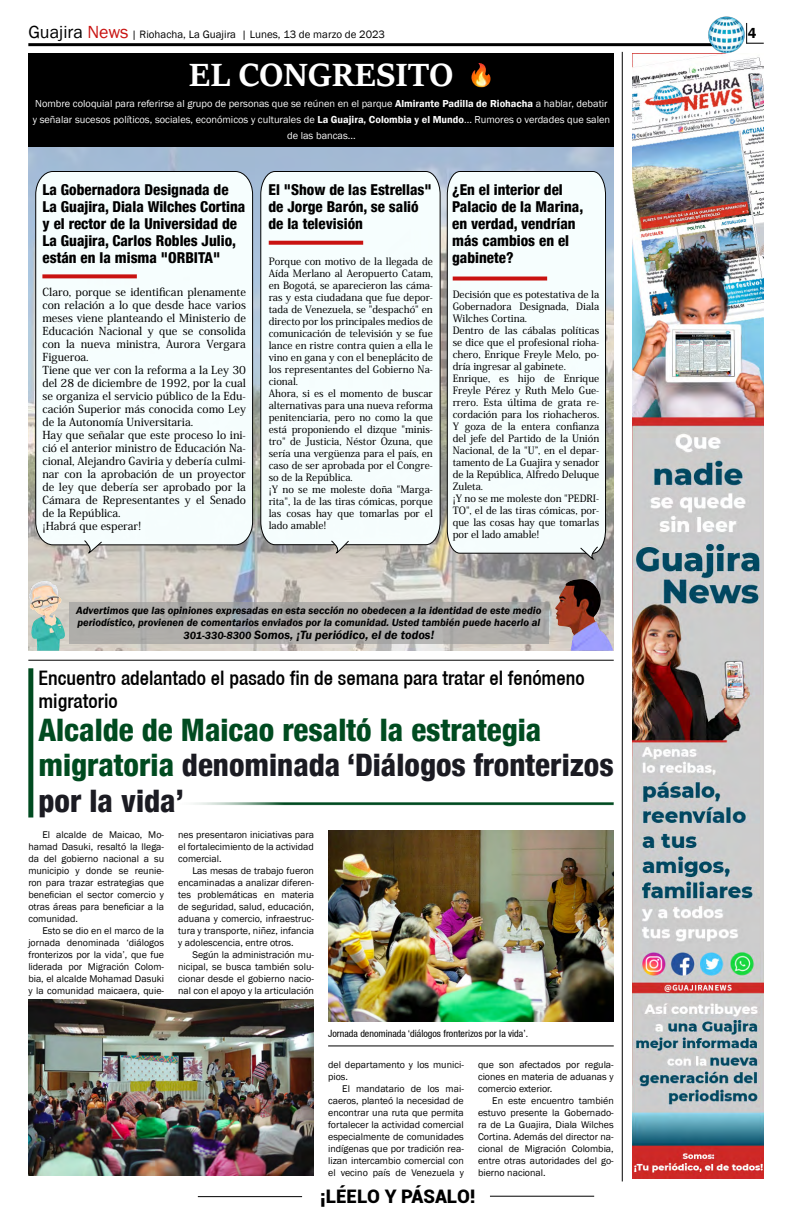
<style>
.page{position:relative;width:792px;height:1224px;background:#fff}
.page>*{position:absolute;margin:0;border:0;box-sizing:border-box;transform-origin:0 0}
.t1{font:700 35.4px "Sitka Heading";color:#fff}
.t2{font:800 condensed 31px/35.6px "Helvetica 87";color:#004b20}
.t3{font:500 condensed 20px/23px "Helvetica 67";color:#000}
.t4{font:900 18.7px "Roboto";color:#000}
.t5{font:800 condensed 15px/17px "Helvetica 87";color:#000}
.t6{font:600 14.7px "Franklin Gothic";color:#000}
.t7{font:italic 600 12.3px "Franklin Gothic";color:#000}
.t8{font:500 11px/13px "Koz Min Pr 6 N";color:#000}
.t9{font:11px "Franklin Gothic";color:#000}
.t10{font:italic 600 10.7px/12.3px "Franklin Gothic";color:#000}
.t11{font:10.4px/15.6px "Franklin Gothic";color:#fcfcfc;text-align:center}
.t12{font:10px/12px "Franklin Gothic";color:#000;text-align:justify}
.t13{font:500 10px/12px "Koz Min Pr 6 N";color:#000}
.t14{font:condensed 10px "Helvetica 57";color:#000}
.s1{font-size:18px}
.s2{font-size:18px;color:#c91311}
.s3{font-weight:600}
.s4{font-size:10.7px}
.s5{color:#1b1b22}
</style>
<div class="page">
<hr style="left:198px;top:1196px;width:104px;height:1px;background:#000">
<hr style="left:490px;top:1196px;width:104px;height:1px;background:#000">
<hr style="left:28px;top:43px;width:688px;height:3px;background:#000">
<img style="left:708px;top:16px;width:37px;height:37px">
<svg style="left:746px;top:23px;width:18px;height:21px"></svg>
<img style="left:28px;top:146px;width:586px;height:505px">
<div style="left:28px;top:53px;width:586px;height:93px;background:#000"></div>
<svg style="left:69px;top:602px;width:479px;height:42px;background:#adaba9"></svg>
<hr style="left:622px;top:52px;width:1px;height:1129px;background:#000">
<hr style="left:28px;top:660px;width:586px;height:1px;background:#000">
<img style="left:471px;top:63px;width:20px;height:24px">
<img style="left:632px;top:53px;width:132px;height:1126px">
<img style="left:28px;top:581px;width:37px;height:70px">
<div style="left:35px;top:171px;width:218px;height:374px;background:#f6fefe"></div>
<svg style="left:84px;top:540px;width:19px;height:18px"></svg>
<div style="left:260px;top:171px;width:181px;height:374px;background:#f6fefe"></div>
<svg style="left:330px;top:540px;width:20px;height:18px"></svg>
<div style="left:447px;top:171px;width:159px;height:383px;background:#f6fefe"></div>
<svg style="left:580px;top:546px;width:19px;height:18px"></svg>
<svg style="left:42px;top:274px;width:95px;height:4px"></svg>
<svg style="left:269px;top:241px;width:94px;height:4px"></svg>
<svg style="left:453px;top:277px;width:94px;height:4px"></svg>
<hr style="left:171px;top:802px;width:443px;height:3px;background:#004b20">
<div style="left:28px;top:668px;width:5px;height:150px;background:#004b20"></div>
<img style="left:555px;top:579px;width:58px;height:72px">
<img style="left:328px;top:831px;width:286px;height:190px">
<img style="left:28px;top:999px;width:286px;height:177px">
<hr style="left:328px;top:1046px;width:286px;height:1px;background:#000">
<p class="t9" style="left:28px;top:28px;width:358px"><span class="s1">Guajira</span> <span class="s2">News</span> | Riohacha, La Guajira | Lunes, 13 de marzo de 2023</p>
<h3 class="t6" style="left:748px;top:24px;width:10px">4</h3>
<h1 class="t1" style="left:189px;top:49px;width:266px">EL CONGRESITO</h1>
<p class="t11" style="left:33px;top:96px;width:579px">Nombre coloquial para referirse al grupo de personas que se reúnen en el parque <span class="s3">Almirante Padilla de Riohacha</span> a hablar, debatir y señalar sucesos políticos, sociales, económicos y culturales de <span class="s3">La Guajira, Colombia y el Mundo</span>... Rumores o verdades que salen de las bancas...</p>
<h3 class="t5" style="left:43px;top:181px;width:204px">La Gobernadora Designada de<br>La Guajira, Diala Wilches Cortina y el rector de la Universidad de<br>La Guajira, Carlos Robles Julio, están en la misma "ORBITA"</h3>
<h3 class="t5" style="left:269px;top:180px;width:165px">El "Show de las Estrellas" de Jorge Barón, se salió de la televisión</h3>
<h3 class="t5" style="left:452px;top:180px;width:133px">¿En el interior del<br>Palacio de la Marina, en verdad, vendrían más cambios en el gabinete?</h3>
<p class="t13" style="left:269px;top:255px;width:166px">Porque con motivo de la llegada de<br>Aída Merlano al Aeropuerto Catam, en Bogotá, se aparecieron las cáma&shy;ras y esta ciudadana que fue depor&shy;tada de Venezuela, se "despachó" en directo por los principales medios de comunicación de televisión y se fue lance en ristre contra quien a ella le vino en gana y con el beneplácito de los representantes del Gobierno Na&shy;cional.<br>Ahora, si es el momento de buscar alternativas para una nueva reforma penitenciaria, pero no como la que está proponiendo el dizque "minis&shy;tro" de Justicia, Néstor Ozuna, que sería una vergüenza para el país, en caso de ser aprobada por el Congre&shy;so de la República.<br>¡Y no se me moleste doña "Marga&shy;rita", la de las tiras cómicas, porque las cosas hay que tomarlas por el lado amable!</p>
<p class="t8" style="left:42px;top:285px;width:205px">Claro, porque se identifican plenamente con relación a lo que desde hace varios meses viene planteando el Ministerio de Educación Nacional y que se consolida con la nueva ministra, Aurora Vergara Figueroa.<br>Tiene que ver con la reforma a la Ley 30 del 28 de diciembre de 1992, por la cual se organiza el servicio público de la Edu&shy;cación Superior más conocida como Ley de la Autonomía Universitaria.<br>Hay que señalar que este proceso lo ini&shy;ció el anterior ministro de Educación Na&shy;cional, Alejandro Gaviria y debería culmi&shy;nar con la aprobación de un proyector de ley que debería ser aprobado por la Cámara de Representantes y el Senado de la República.<br>¡Habrá que esperar!</p>
<p class="t13" style="left:453px;top:288px;width:148px">Decisión que es potestativa de la<br>Gobernadora Designada, Diala<br>Wilches Cortina.<br>Dentro de las cábalas políticas se dice que el profesional rioha&shy;chero, Enrique Freyle Melo, po&shy;dría ingresar al gabinete.<br>Enrique, es hijo de Enrique<br>Freyle Pérez y Ruth Melo Gue&shy;rrero. Esta última de grata re&shy;cordación para los riohacheros.<br>Y goza de la entera confianza del jefe del Partido de la Unión<br>Nacional, de la "U”, en el depar&shy;tamento de La Guajira y senador de la República, Alfredo Deluque<br>Zuleta.<br>¡Y no se me moleste don "PEDRI-<br>TO", el de las tiras cómicas, por&shy;que las cosas hay que tomarlas por el lado amable!</p>
<p class="t10" style="left:76px;top:604px;width:467px">Advertimos que las opiniones expresadas en esta sección no obedecen a la identidad de este medio periodístico, provienen de comentarios enviados por la comunidad. Usted también puede hacerlo al</p>
<p class="t7" style="left:184px;top:627px;width:252px"><span class="s4">301-330-8300</span> Somos, ¡Tu periódico, el de todos!</p>
<h3 class="t3" style="left:38px;top:666px;width:548px">Encuentro adelantado el pasado fin de semana para tratar el fenómeno migratorio</h3>
<h2 class="t2" style="left:38px;top:711px;width:577px">Alcalde de Maicao resaltó la estrategia migratoria <span class="s5">denominada ‘Diálogos fronterizos por la vida’</span></h2>
<p class="t12" style="left:28px;top:828px;width:137px;text-indent:14px">El alcalde de Maicao, Mo&shy;hamad Dasuki, resaltó la llega&shy;da del gobierno nacional a su municipio y donde se reunie&shy;ron para trazar estrategias que benefician el sector comercio y otras áreas para beneficiar a la comunidad.</p>
<p class="t12" style="left:28px;top:924px;width:137px;text-indent:14px">Esto se dio en el marco de la jornada denominada ‘diálogos fronterizos por la vida’, que fue liderada por Migración Colom&shy;bia, el alcalde Mohamad Dasuki y la comunidad maicaera, quie-</p>
<p class="t12" style="left:178px;top:828px;width:137px">nes presentaron iniciativas para el fortalecimiento de la actividad comercial.</p>
<p class="t12" style="left:178px;top:864px;width:137px;text-indent:14px">Las mesas de trabajo fueron encaminadas a analizar diferen&shy;tes problemáticas en materia de seguridad, salud, educación, aduana y comercio, infraestruc&shy;tura y transporte, niñez, infancia y adolescencia, entre otros.</p>
<p class="t12" style="left:178px;top:948px;width:137px;text-indent:14px">Según la administración mu&shy;nicipal, se busca también solu&shy;cionar desde el gobierno nacio&shy;nal con el apoyo y la articulación</p>
<p class="t14" style="left:328px;top:1028px;width:202px">Jornada denominada ‘diálogos fronterizos por la vida’.</p>
<p class="t12" style="left:328px;top:1059px;width:137px">del departamento y los munici&shy;pios.</p>
<p class="t12" style="left:328px;top:1083px;width:137px;text-indent:14px">El mandatario de los mai&shy;caeros, planteó la necesidad de encontrar una ruta que permita fortalecer la actividad comercial especialmente de comunidades indígenas que por tradición rea&shy;lizan intercambio comercial con el vecino país de Venezuela y</p>
<p class="t12" style="left:478px;top:1059px;width:137px">que son afectados por regula&shy;ciones en materia de aduanas y comercio exterior.</p>
<p class="t12" style="left:478px;top:1095px;width:137px;text-indent:14px">En este encuentro también estuvo presente la Gobernado&shy;ra de La Guajira, Diala Wilches Cortina. Además del director na&shy;cional de Migración Colombia, entre otras autoridades del go&shy;bierno nacional.</p>
<h3 class="t4" style="left:320px;top:1183px;width:157px">¡LÉELO Y PÁSALO!</h3>
</div>
